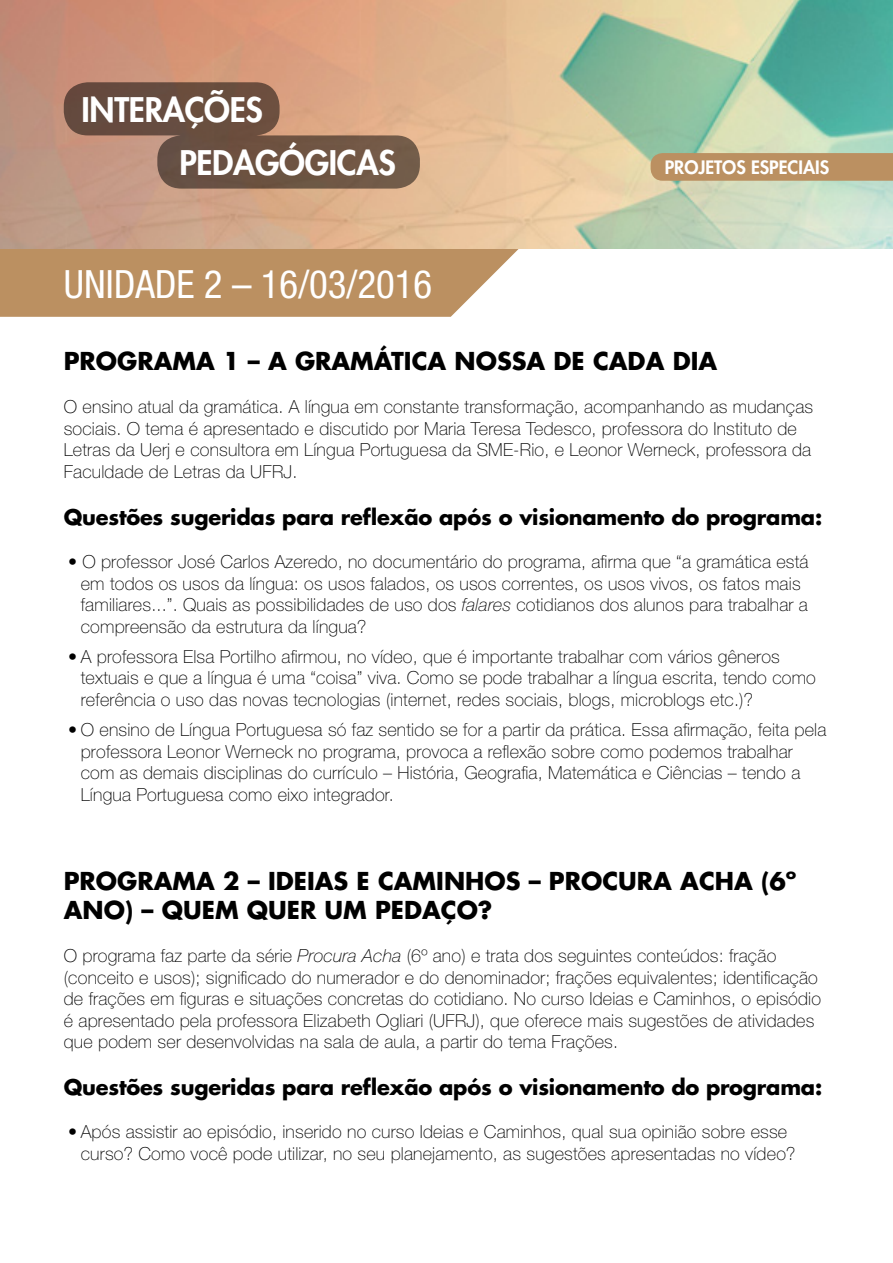
<style>
.page{position:relative;width:893px;height:1263px;background:#fff}
.page>*{position:absolute;margin:0;border:0;box-sizing:border-box;transform-origin:0 0}
.t1{font:condensed 39px "Helvetica Neue LT Std";color:#fff}
.t2{font:800 33px/52.1px "Futura Std";letter-spacing:-.01em;color:#fff}
.t3{font:700 24px/28.8px "Futura Std";color:#000}
.t4{font:700 21px "Futura Std";letter-spacing:-.01em;color:#000}
.t5{font:100 18px/21.6px "Helvetica Neue LT Std";letter-spacing:.01em;color:#000}
.t6{font:800 18px "Futura Std";color:#fff}
.s1{font-style:italic}
</style>
<div class="page">
<svg style="left:0;top:249px;width:519px;height:68px;background:#bf976b"></svg>
<img style="left:0;top:0;width:893px;height:249px">
<div style="left:651px;top:153px;width:242px;height:28px;background:#bb9061"></div>
<svg style="left:64px;top:82px;width:356px;height:107px;background:#906d59"></svg>
<h2 class="t2" style="left:179px;top:84px;width:167px">ÇÕES<br>PE DAGÓGICAS</h2>
<h2 class="t2" style="left:82px;top:84px;width:52px">INTERA</h2>
<h1 class="t1" style="left:64px;top:261px;width:370px">UNIDADE 2 – 16/03/2016</h1>
<p class="t6" style="left:665px;top:156px;width:166px">PROJETOS ESPECIAIS</p>
<h3 class="t3" style="left:64px;top:346px;width:655px">Programa 1 – A gramática nossa de cada dia</h3>
<p class="t5" style="left:64px;top:396px;width:751px">O ensino atual da gramática. A língua em constante transformação, acompanhando as mudanças sociais. O tema é apresentado e discutido por Maria Teresa Tedesco, professora do Instituto de Letras da Uerj e consultora em Língua Portuguesa da SME-Rio, e Leonor Werneck, professora da Faculdade de Letras da UFRJ.</p>
<p class="t4" style="left:64px;top:503px;width:760px">Questões sugeridas para reflexão após o visionamento do programa:</p>
<p class="t5" style="left:81px;top:551px;width:729px;text-indent:-13px">• O professor José Carlos Azeredo, no documentário do programa, afirma que “a gramática está em todos os usos da língua: os usos falados, os usos correntes, os usos vivos, os fatos mais familiares...”. Quais as possibilidades de uso dos <span class="s1">falares</span> cotidianos dos alunos para trabalhar a compreensão da estrutura da língua?</p>
<p class="t5" style="left:81px;top:646px;width:737px;text-indent:-13px">• A professora Elsa Portilho afirmou, no vídeo, que é importante trabalhar com vários gêneros textuais e que a língua é uma “coisa” viva. Como se pode trabalhar a língua escrita, tendo como referência o uso das novas tecnologias (internet, redes sociais, blogs, microblogs etc.)?</p>
<p class="t5" style="left:81px;top:719px;width:747px;text-indent:-13px">• O ensino de Língua Portuguesa só faz sentido se for a partir da prática. Essa afirmação, feita pela professora Leonor Werneck no programa, provoca a reflexão sobre como podemos trabalhar com as demais disciplinas do currículo – História, Geografia, Matemática e Ciências – tendo a Língua Portuguesa como eixo integrador.</p>
<h3 class="t3" style="left:64px;top:866px;width:734px">Programa 2 – Ideias e Caminhos – Procura Acha (6º ano) – Quem quer um pedaço?</h3>
<p class="t5" style="left:64px;top:945px;width:759px">O programa faz parte da série <span class="s1">Procura Acha</span> (6º ano) e trata dos seguintes conteúdos: fração (conceito e usos); significado do numerador e do denominador; frações equivalentes; identificação de frações em figuras e situações concretas do cotidiano. No curso Ideias e Caminhos, o episódio é apresentado pela professora Elizabeth Ogliari (UFRJ), que oferece mais sugestões de atividades que podem ser desenvolvidas na sala de aula, a partir do tema Frações.</p>
<p class="t4" style="left:64px;top:1073px;width:760px">Questões sugeridas para reflexão após o visionamento do programa:</p>
<p class="t5" style="left:81px;top:1121px;width:716px;text-indent:-13px">• Após assistir ao episódio, inserido no curso Ideias e Caminhos, qual sua opinião sobre esse curso? Como você pode utilizar, no seu planejamento, as sugestões apresentadas no vídeo?</p>
</div>
